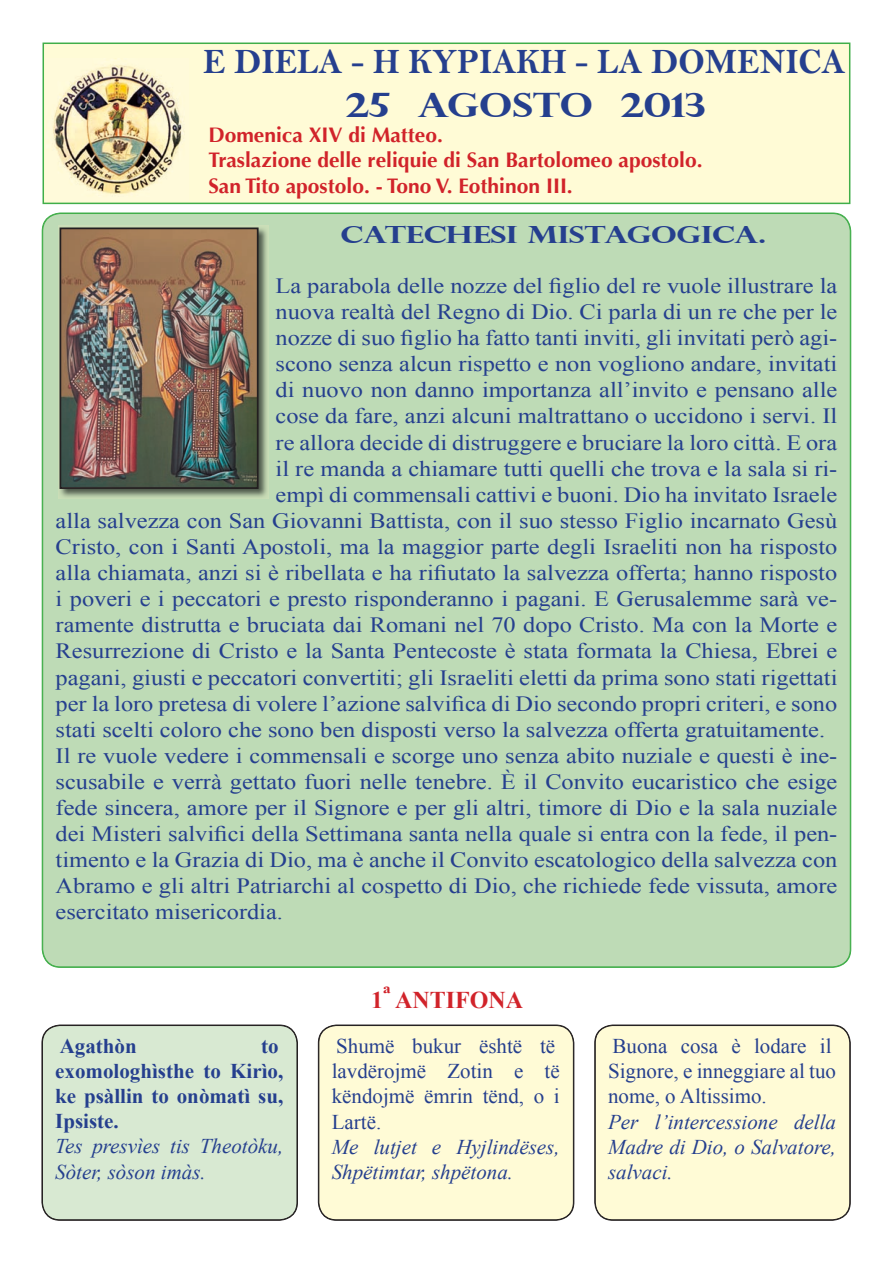
<style>
.page{position:relative;width:893px;height:1263px;background:#fff}
.page>*{position:absolute;margin:0;border:0;box-sizing:border-box;transform-origin:0 0}
.t1{font:36px "Bell MT Bold";color:#253f8e;scale:.95 1}
.t2{font:700 33.6px "Perpetua Titling";color:#253f8e;scale:1.2 1}
.t3{font:700 24px "Times New Roman";color:#d1232a}
.t4{font:700 23.7px "Perpetua Titling";letter-spacing:-.01em;color:#253f8e;scale:1.32 1}
.t5{font:21.75px "Times New Roman";color:#253f8e;scale:1.12 1}
.t6{font:italic 21px/25.2px "Times New Roman";color:#253f8e}
.t7{font:21px/25.2px "Times New Roman";color:#253f8e}
.t8{font:700 21px/25.2px "Optima";color:#d1232a}
.t9{font:700 21px/25.2px "Times New Roman";color:#253f8e}
</style>
<div class="page">
<div style="left:43px;top:213px;width:807px;height:754px;background:#bedbb6;border-radius:18px"></div>
<div style="left:43px;top:43px;width:807px;height:160px;background:#fffbd6"></div>
<div style="left:43px;top:43px;width:807px;height:161px;border:2px solid #40ae49"></div>
<img style="left:53px;top:61px;width:131px;height:136px">
<div style="left:42px;top:1025px;width:255px;height:195px;background:#d8e9d2;border-radius:18px"></div>
<div style="left:42px;top:1025px;width:255px;height:195px;border:1px solid #231f20;border-radius:18px"></div>
<div style="left:319px;top:1025px;width:255px;height:195px;background:#fffbd6;border-radius:18px"></div>
<div style="left:319px;top:1025px;width:254px;height:195px;border:1px solid #231f20;border-radius:18px"></div>
<div style="left:595px;top:1025px;width:255px;height:195px;background:#fffbd6;border-radius:18px"></div>
<div style="left:595px;top:1025px;width:255px;height:195px;border:1px solid #231f20;border-radius:18px"></div>
<img style="left:58px;top:226px;width:211px;height:273px">
<img style="left:63px;top:230px;width:193px;height:256px">
<div style="left:60px;top:227px;width:199px;height:262px;border:2px solid #231f20"></div>
<h1 class="t1" style="left:203px;top:40px;width:677px">E DIELA - H KYPIAKH - LA DOMENICA</h1>
<h2 class="t2" style="left:345px;top:84px;width:302px">25 AGOSTO 2013</h2>
<p class="t8" style="left:208px;top:123px;width:496px">Domenica XIV di Matteo.<br>Traslazione delle reliquie di San Bartolomeo apostolo.<br>San Tito apostolo. - Tono V. Eothinon III.</p>
<p class="t4" style="left:341px;top:220px;width:324px">CATECHESI MISTAGOGICA.</p>
<p class="t5" style="left:276px;top:271px;width:503px">La parabola delle nozze del figlio del re vuole illustrare la</p>
<p class="t5" style="left:276px;top:297px;width:503px">nuova realtà del Regno di Dio. Ci parla di un re che per le</p>
<p class="t5" style="left:276px;top:323px;width:503px">nozze di suo figlio ha fatto tanti inviti, gli invitati però agi-</p>
<p class="t5" style="left:276px;top:349px;width:503px">scono senza alcun rispetto e non vogliono andare, invitati</p>
<p class="t5" style="left:276px;top:375px;width:503px">di nuovo non danno importanza all’invito e pensano alle</p>
<p class="t5" style="left:276px;top:402px;width:503px">cose da fare, anzi alcuni maltrattano o uccidono i servi. Il</p>
<p class="t5" style="left:276px;top:428px;width:503px">re allora decide di distruggere e bruciare la loro città. E ora</p>
<p class="t5" style="left:276px;top:454px;width:503px">il re manda a chiamare tutti quelli che trova e la sala si ri-</p>
<p class="t5" style="left:276px;top:480px;width:503px">empì di commensali cattivi e buoni. Dio ha invitato Israele</p>
<p class="t5" style="left:56px;top:506px;width:699px">alla salvezza con San Giovanni Battista, con il suo stesso Figlio incarnato Gesù</p>
<p class="t5" style="left:56px;top:532px;width:699px">Cristo, con i Santi Apostoli, ma la maggior parte degli Israeliti non ha risposto</p>
<p class="t5" style="left:56px;top:558px;width:699px">alla chiamata, anzi si è ribellata e ha rifiutato la salvezza offerta; hanno risposto</p>
<p class="t5" style="left:56px;top:584px;width:699px">i poveri e i peccatori e presto risponderanno i pagani. E Gerusalemme sarà ve-</p>
<p class="t5" style="left:56px;top:610px;width:699px">ramente distrutta e bruciata dai Romani nel 70 dopo Cristo. Ma con la Morte e</p>
<p class="t5" style="left:56px;top:636px;width:699px">Resurrezione di Cristo e la Santa Pentecoste è stata formata la Chiesa, Ebrei e</p>
<p class="t5" style="left:56px;top:663px;width:699px">pagani, giusti e peccatori convertiti; gli Israeliti eletti da prima sono stati rigettati</p>
<p class="t5" style="left:56px;top:689px;width:699px">per la loro pretesa di volere l’azione salvifica di Dio secondo propri criteri, e sono</p>
<p class="t5" style="left:56px;top:715px;width:689px">stati scelti coloro che sono ben disposti verso la salvezza offerta gratuitamente.</p>
<p class="t5" style="left:56px;top:741px;width:699px">Il re vuole vedere i commensali e scorge uno senza abito nuziale e questi è ine-</p>
<p class="t5" style="left:56px;top:767px;width:699px">scusabile e verrà gettato fuori nelle tenebre. È il Convito eucaristico che esige</p>
<p class="t5" style="left:56px;top:793px;width:699px">fede sincera, amore per il Signore e per gli altri, timore di Dio e la sala nuziale</p>
<p class="t5" style="left:56px;top:819px;width:699px">dei Misteri salvifici della Settimana santa nella quale si entra con la fede, il pen-</p>
<p class="t5" style="left:56px;top:845px;width:699px">timento e la Grazia di Dio, ma è anche il Convito escatologico della salvezza con</p>
<p class="t5" style="left:56px;top:871px;width:699px">Abramo e gli altri Patriarchi al cospetto di Dio, che richiede fede vissuta, amore</p>
<p class="t5" style="left:56px;top:897px;width:204px">esercitato misericordia.</p>
<p class="t9" style="left:60px;top:1032px;width:79px">Agathòn</p>
<p class="t9" style="left:55px;top:1032px;width:230px;text-indent:206px">to exomologhìsthe to Kirìo, ke psàllin to onòmatì su,<br>Ipsiste.</p>
<p class="t6" style="left:55px;top:1133px;width:229px">Tes presvìes tis Theotòku,<br>Sòter, sòson imàs.</p>
<p class="t3" style="left:371px;top:983px;width:153px">1ª ANTIFONA</p>
<p class="t7" style="left:332px;top:1033px;width:229px">Shumë bukur është të lavdërojmë Zotin e të këndojmë ëmrin tënd, o i<br>Lartë.</p>
<p class="t6" style="left:332px;top:1133px;width:230px">Me lutjet e Hyjlindëses,<br>Shpëtimtar, shpëtona.</p>
<p class="t7" style="left:608px;top:1033px;width:229px">Buona cosa è lodare il<br>Signore, e inneggiare al tuo nome, o Altissimo.</p>
<p class="t6" style="left:608px;top:1108px;width:230px;text-align:justify">Per l’intercessione della Madre di Dio, o Salvatore, salvaci.</p>
</div>
